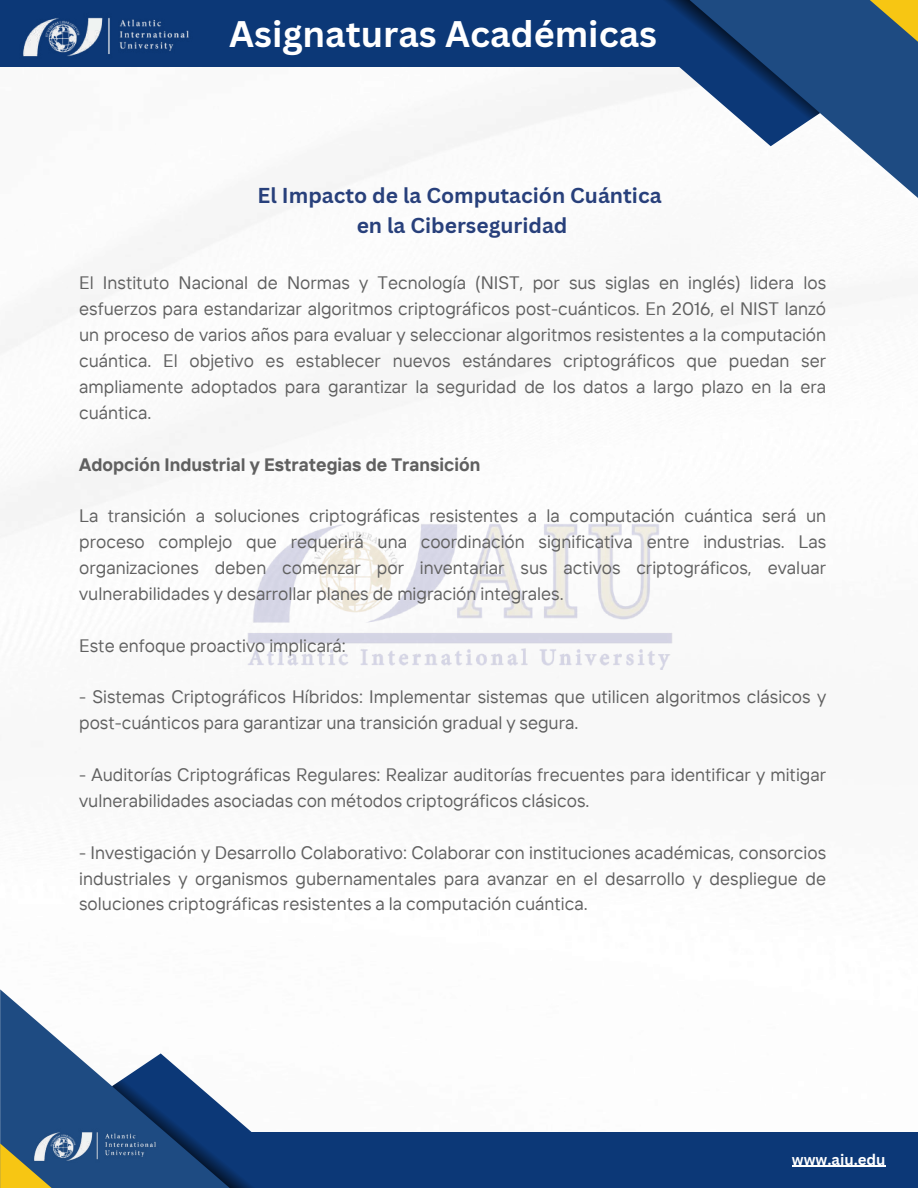
<style>
.page{position:relative;width:918px;height:1188px;background:#fff}
.page>*{position:absolute;margin:0;border:0;box-sizing:border-box;transform-origin:0 0}
.t1{font:700 36px "Canva Sans";color:#fff}
.t2{font:700 24px "Canva Sans";color:#fff}
.t3{font:700 21px/29.2px "Canva Sans";color:#28407b;text-align:center}
.t4{font:18px/25.8px "TT Interphases";color:#606060;text-align:justify}
.t5{font:700 18px "TT Interphases";color:#606060}
.t6{font:700 15px "Canva Sans";color:#fff}
</style>
<div class="page">
<img style="left:0;top:66px;width:895px;height:604px">
<img style="left:240px;top:518px;width:439px;height:151px">
<div style="left:0;top:0;width:699px;height:66px;background:#0c3877"></div>
<svg style="left:648px;top:0;width:270px;height:211px"></svg>
<svg style="left:828px;top:0;width:90px;height:55px"></svg>
<svg style="left:560px;top:0;width:260px;height:146px"></svg>
<img style="left:20px;top:17px;width:172px;height:50px">
<div style="left:175px;top:1132px;width:743px;height:56px;background:#0c3877"></div>
<svg style="left:0;top:989px;width:112px;height:199px;fill:#1e4b82"></svg>
<svg style="left:0;top:1143px;width:104px;height:45px"></svg>
<svg style="left:112px;top:1053px;width:140px;height:135px"></svg>
<img style="left:31px;top:1124px;width:127px;height:44px">
<hr style="left:792px;top:1166px;width:94px;height:1px;background:#fff">
<h2 class="t2" style="left:331px;top:8px;width:296px">AIU Student Publications</h2>
<h1 class="t1" style="left:229px;top:9px;width:429px">Asignaturas Académicas</h1>
<p class="t3" style="left:258px;top:181px;width:406px">El Impacto de la Computación Cuántica en la Ciberseguridad</p>
<p class="t4" style="left:79px;top:270px;width:749px">El Instituto Nacional de Normas y Tecnología (NIST, por sus siglas en inglés) lidera los esfuerzos para estandarizar algoritmos criptográficos post-cuánticos. En 2016, el NIST lanzó un proceso de varios años para evaluar y seleccionar algoritmos resistentes a la computación cuántica. El objetivo es establecer nuevos estándares criptográficos que puedan ser ampliamente adoptados para garantizar la seguridad de los datos a largo plazo en la era cuántica.</p>
<p class="t5" style="left:79px;top:453px;width:403px">Adopción Industrial y Estrategias de Transición</p>
<p class="t4" style="left:79px;top:503px;width:748px">La transición a soluciones criptográficas resistentes a la computación cuántica será un proceso complejo que requerirá una coordinación significativa entre industrias. Las organizaciones deben comenzar por inventariar sus activos criptográficos, evaluar vulnerabilidades y desarrollar planes de migración integrales.</p>
<p class="t4" style="left:79px;top:632px;width:268px">Este enfoque proactivo implicará:</p>
<p class="t4" style="left:79px;top:684px;width:748px">- Sistemas Criptográficos Híbridos: Implementar sistemas que utilicen algoritmos clásicos y post-cuánticos para garantizar una transición gradual y segura.</p>
<p class="t4" style="left:79px;top:761px;width:748px">- Auditorías Criptográficas Regulares: Realizar auditorías frecuentes para identificar y mitigar vulnerabilidades asociadas con métodos criptográficos clásicos.</p>
<p class="t4" style="left:79px;top:839px;width:749px">- Investigación y Desarrollo Colaborativo: Colaborar con instituciones académicas, consorcios industriales y organismos gubernamentales para avanzar en el desarrollo y despliegue de soluciones criptográficas resistentes a la computación cuántica.</p>
<p class="t6" style="left:792px;top:1149px;width:95px">www.aiu.edu</p>
</div>
